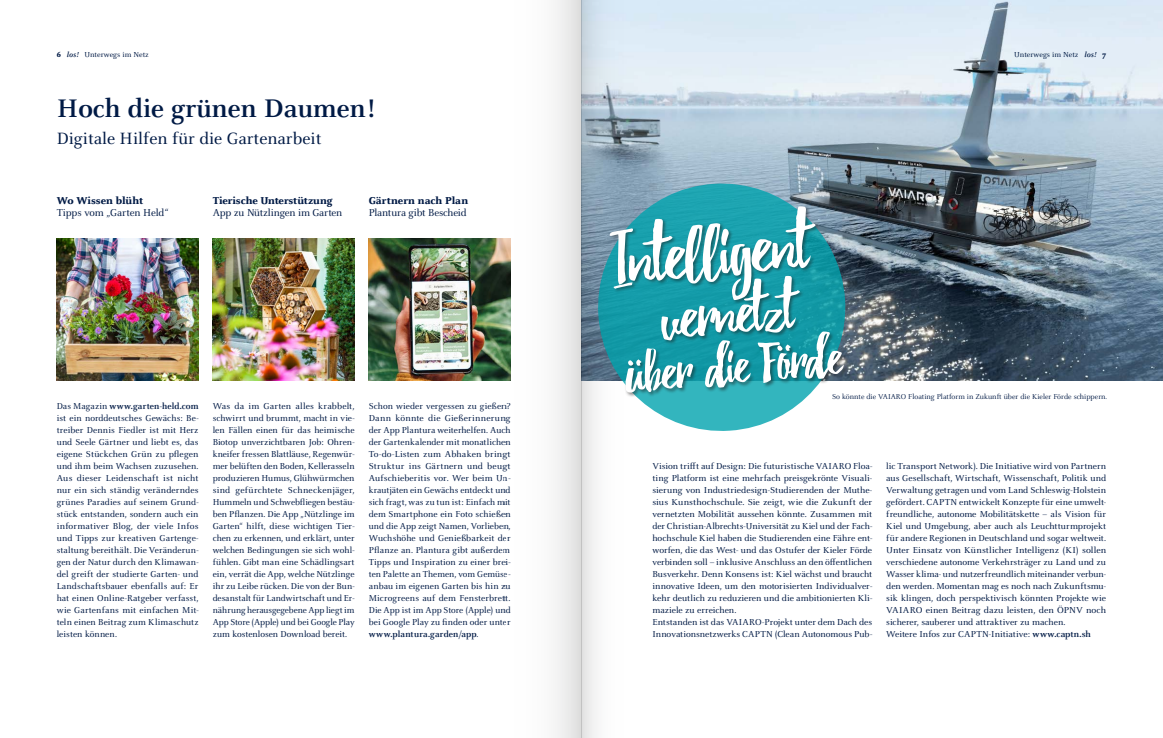
<style>
.page{position:relative;width:1163px;height:738px;background:#fff}
.page>*{position:absolute;margin:0;border:0;box-sizing:border-box;transform-origin:0 0}
.HL_Script_4{font:78px "Beacon";color:#fff}
.HL_Script_4-2{font:66px "Beacon";color:#fff}
.HL_Script_4-3{font:55.9px "Beacon";color:#fff}
.HL_1{font:700 28px "Celeste OT";color:#001a45}
.SL_1{font:18px "Celeste OT";color:#001a45}
.Copy{font:11px "Celeste OT";letter-spacing:-.015em;color:#001a45}
.HL_Spalte{font:800 11px "Celeste OT";letter-spacing:-.01em;color:#001a45}
.Copy-2{font:9.5px/12px "Celeste OT";color:#001a45;text-align:justify}
.t1{font:8px "Celeste OT";color:#001a45}
.t2{font:7.8px "Celeste OT";color:#001a45}
.s1{font-weight:800}
.s2{font-weight:700;font-style:italic}
.s3{font-weight:700}
</style>
<div class="page">
<img style="left:628px;top:0;width:534px;height:380px">
<svg style="left:628px;top:179px;width:221px;height:252px"></svg>
<div style="left:608px;top:205px;width:240px;height:192px;background:#181716;opacity:.5"></div>
<img style="left:57px;top:238px;width:141px;height:142px">
<img style="left:213px;top:238px;width:141px;height:142px">
<img style="left:369px;top:238px;width:136px;height:142px">
<svg style="left:581px;top:0;width:47px;height:737px"></svg>
<div style="left:505px;top:0;width:76px;height:737px;background:linear-gradient(to right,#fff,#e9e9ea)"></div>
<p class="t1" style="left:57px;top:50px;width:94px"><span class="s1">6</span> <span class="s2">los!</span> Unterwegs im Netz</p>
<h1 class="HL_1" style="left:57px;top:91px;width:319px">Hoch die grünen Daumen!</h1>
<p class="SL_1" style="left:57px;top:128px;width:266px">Digitale Hilfen für die Gartenarbeit</p>
<h2 class="HL_Spalte" style="left:57px;top:194px;width:88px">Wo Wissen blüht</h2>
<p class="Copy" style="left:57px;top:206px;width:113px">Tipps vom „Garten Held“</p>
<h2 class="HL_Spalte" style="left:213px;top:194px;width:121px">Tierische Unterstützung</h2>
<p class="Copy" style="left:213px;top:206px;width:131px">App zu Nützlingen im Garten</p>
<h2 class="HL_Spalte" style="left:369px;top:194px;width:101px">Gärtnern nach Plan</h2>
<p class="Copy" style="left:369px;top:206px;width:99px">Plantura gibt Bescheid</p>
<p class="Copy-2" style="left:57px;top:399px;width:143px">Das Magazin <span class="s3">www.garten-held.com </span>ist ein norddeutsches Gewächs: Be&shy;treiber Dennis Fiedler ist mit Herz und Seele Gärtner und liebt es, das eigene Stückchen Grün zu pflegen und ihm beim Wachsen zuzusehen.<br>Aus dieser Leidenschaft ist nicht nur ein sich ständig veränderndes grünes Paradies auf seinem Grund&shy;stück entstanden, sondern auch ein informativer Blog, der viele Infos und Tipps zur kreativen Gartenge&shy;staltung bereithält. Die Veränderun&shy;gen der Natur durch den Klimawan&shy;del greift der studierte Garten- und Landschaftsbauer ebenfalls auf: Er hat einen Online-Ratgeber verfasst, wie Gartenfans mit einfachen Mit&shy;teln einen Beitrag zum Klimaschutz leisten können.</p>
<p class="Copy-2" style="left:213px;top:399px;width:143px">Was da im Garten alles krabbelt, schwirrt und brummt, macht in vie&shy;len Fällen einen für das heimische Biotop unverzichtbaren Job: Ohren&shy;kneifer fressen Blattläuse, Regenwür&shy;mer belüften den Boden, Kellerasseln produzieren Humus, Glühwürmchen sind gefürchtete Schneckenjäger, Hummeln und Schwebfliegen bestäu&shy;ben Pflanzen. Die App „Nützlinge im Garten“ hilft, diese wichtigen Tier&shy;chen zu erkennen, und erklärt, unter welchen Bedingungen sie sich wohl&shy;fühlen. Gibt man eine Schädlingsart ein, verrät die App, welche Nützlinge ihr zu Leibe rücken. Die von der Bun&shy;desanstalt für Landwirtschaft und Er&shy;nährung herausgegebene App liegt im App Store (Apple) und bei Google Play zum kostenlosen Download bereit.</p>
<p class="Copy-2" style="left:369px;top:399px;width:143px">Schon wieder vergessen zu gießen?<br>Dann könnte die Gießerinnerung der App Plantura weiterhelfen. Auch der Gartenkalender mit monatlichen To-do-Listen zum Abhaken bringt Struktur ins Gärtnern und beugt Aufschieberitis vor. Wer beim Un&shy;krautjäten ein Gewächs entdeckt und sich fragt, was zu tun ist: Einfach mit dem Smartphone ein Foto schießen und die App zeigt Namen, Vorlieben, Wuchshöhe und Genießbarkeit der Pflanze an. Plantura gibt außerdem Tipps und Inspiration zu einer brei&shy;ten Palette an Themen, vom Gemüse&shy;anbau im eigenen Garten bis hin zu Microgreens auf dem Fensterbrett.<br>Die App ist im App Store (Apple) und bei Google Play zu finden oder unter <span class="s3">www.plantura.garden/app</span>.</p>
<p class="t1" style="left:1013px;top:50px;width:94px">Unterwegs im Netz <span class="s2">los!</span> <span class="s1">7</span></p>
<h2 class="HL_Script_4" style="left:607px;top:212px;width:199px;rotate:-5deg">Intelligent</h2>
<h2 class="HL_Script_4-2" style="left:657px;top:278px;width:135px;rotate:-5deg">vernetzt</h2>
<h2 class="HL_Script_4-3" style="left:621px;top:340px;width:219px;rotate:-5deg">über die Förde</h2>
<p class="t2" style="left:831px;top:392px;width:277px">So könnte die VAIARO Floating Platform in Zukunft über die Kieler Förde schippern.</p>
<p class="Copy-2" style="left:652px;top:459px;width:221px">Vision trifft auf Design: Die futuristische VAIARO Floa&shy;ting Platform ist eine mehrfach preisgekrönte Visuali&shy;sierung von Industriedesign-Studierenden der Muthe&shy;sius Kunsthochschule. Sie zeigt, wie die Zukunft der vernetzten Mobilität aussehen könnte. Zusammen mit der Christian-Albrechts-Universität zu Kiel und der Fach&shy;hochschule Kiel haben die Studierenden eine Fähre ent&shy;worfen, die das West- und das Ostufer der Kieler Förde verbinden soll – inklusive Anschluss an den öffentlichen Busverkehr. Denn Konsens ist: Kiel wächst und braucht innovative Ideen, um den motorisierten Individualver&shy;kehr deutlich zu reduzieren und die ambitionierten Kli&shy;maziele zu erreichen.</p>
<p class="Copy-2" style="left:652px;top:615px;width:221px">Entstanden ist das VAIARO-Projekt unter dem Dach des<br>Innovationsnetzwerks CAPTN (Clean Autonomous Pub-</p>
<p class="Copy-2" style="left:886px;top:459px;width:221px">lic Transport Network). Die Initiative wird von Partnern aus Gesellschaft, Wirtschaft, Wissenschaft, Politik und Verwaltung getragen und vom Land Schleswig-Holstein gefördert. CAPTN entwickelt Konzepte für eine umwelt&shy;freundliche, autonome Mobilitätskette – als Vision für Kiel und Umgebung, aber auch als Leuchtturmprojekt für andere Regionen in Deutschland und sogar weltweit.<br>Unter Einsatz von Künstlicher Intelligenz (KI) sollen verschiedene autonome Verkehrsträger zu Land und zu Wasser klima- und nutzerfreundlich miteinander verbun&shy;den werden. Momentan mag es noch nach Zukunftsmu&shy;sik klingen, doch perspektivisch könnten Projekte wie VAIARO einen Beitrag dazu leisten, den ÖPNV noch sicherer, sauberer und attraktiver zu machen.</p>
<p class="Copy-2" style="left:886px;top:627px;width:206px">Weitere Infos zur CAPTN-Initiative: <span class="s3">www.captn.sh</span></p>
</div>
